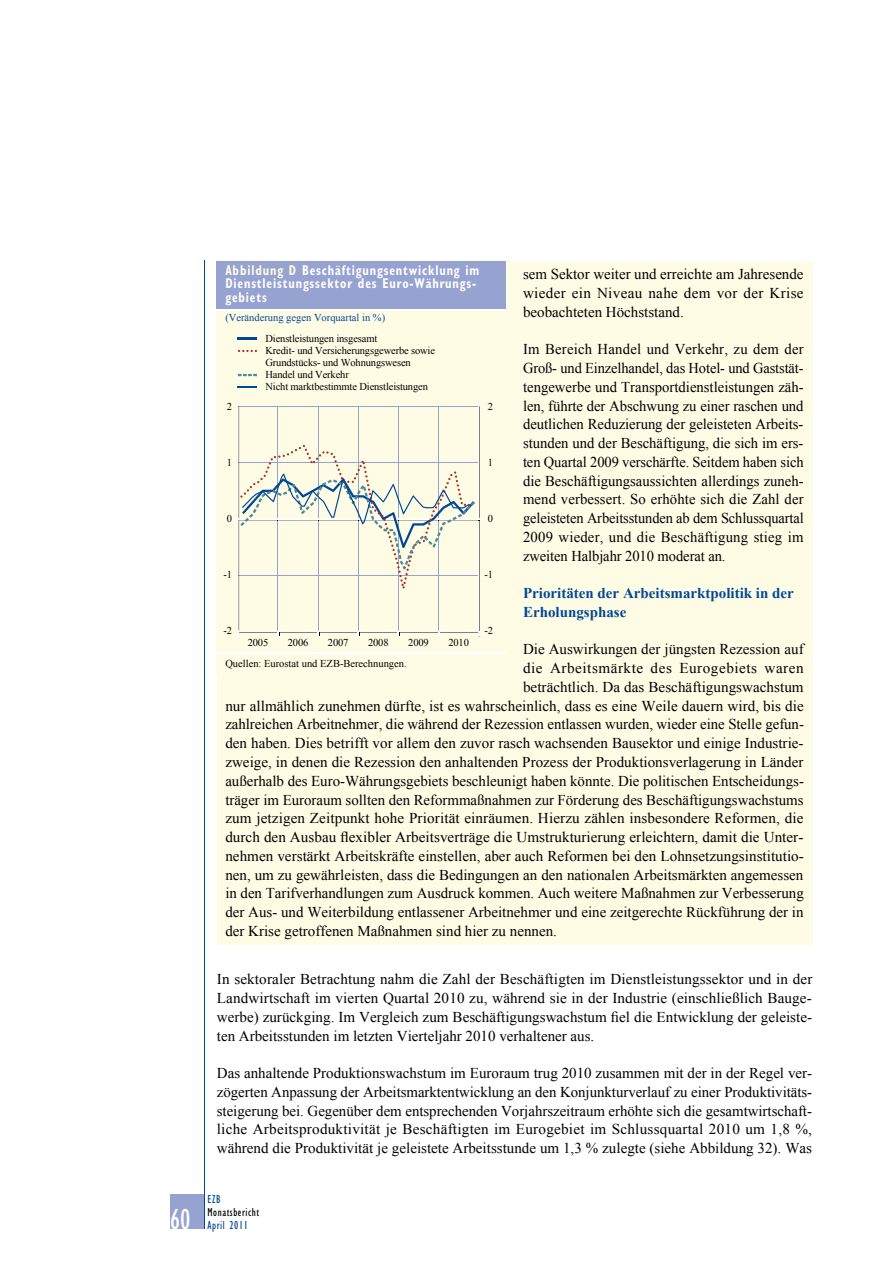
<style>
.page{position:relative;width:893px;height:1263px;background:#fff}
.page>*{position:absolute;margin:0;border:0;box-sizing:border-box;transform-origin:0 0}
.t1{font:condensed 30px "Gill Sans Myriad";color:#fff;scale:.95 1}
.t2{font:15px/18.8px "Times New Roman WGL";color:#000;text-align:justify}
.t3{font:700 15px/18.8px "Times New Roman WGL";color:#004896}
.t4{font:15px "Times New Roman WGL";letter-spacing:.035em;color:#000}
.t5{font:700 condensed 14.25px/13.5px "Gill Sans Myriad";letter-spacing:.07em;color:#fff;scale:.85 1}
.t6{font:condensed 12px "Gill Sans Myriad";letter-spacing:.05em;color:#000;scale:.95 1}
.t7{font:condensed 12px "Gill Sans Myriad";letter-spacing:.05em;color:#004896;scale:.95 1}
.t8{font:10.5px/12px "Times New Roman WGL";letter-spacing:-.015em;color:#000}
.t9{font:10.5px "Times New Roman WGL";color:#004896}
.s1{color:#fffce5}
</style>
<div class="page">
<div style="left:170px;top:1195px;width:34px;height:34px;background:#96a2d0"></div>
<hr style="left:204px;top:261px;width:1px;height:968px;background:#004896">
<div style="left:217px;top:261px;width:595px;height:683px;background:#fffce5"></div>
<div style="left:217px;top:261px;width:289px;height:49px;background:#96a2d0"></div>
<hr style="left:217px;top:309px;width:289px;height:1px;background:#fff">
<hr style="left:217px;top:653px;width:289px;height:1px;background:#fff">
<svg style="left:237px;top:406px;width:242px;height:226px"></svg>
<svg style="left:238px;top:445px;width:242px;height:143px"></svg>
<svg style="left:238px;top:386px;width:19px;height:2px"></svg>
<svg style="left:238px;top:338px;width:19px;height:2px"></svg>
<svg style="left:238px;top:374px;width:19px;height:2px"></svg>
<svg style="left:238px;top:350px;width:19px;height:2px"></svg>
<h1 class="t1" style="left:170px;top:1201px;width:23px">60</h1>
<p class="t5" style="left:225px;top:263px;width:300px"><span class="s1">abbildung D</span> beschäftigungsentwicklung im<br>Dienstleistungssektor des euro-Währungs&shy;gebiets</p>
<p class="t9" style="left:225px;top:310px;width:161px">(Veränderung gegen Vorquartal in %)</p>
<p class="t2" style="left:523px;top:265px;width:282px">sem Sektor weiter und erreichte am Jahresende wieder ein Niveau nahe dem vor der Krise beobachteten Höchststand.</p>
<p class="t2" style="left:523px;top:340px;width:282px">Im Bereich Handel und Verkehr, zu dem der Groß- und Einzelhandel, das Hotel- und Gaststät&shy;tengewerbe und Transportdienstleistungen zäh&shy;len, führte der Abschwung zu einer raschen und deutlichen Reduzierung der geleisteten Arbeits&shy;stunden und der Beschäftigung, die sich im ers&shy;ten Quartal 2009 verschärfte. Seitdem haben sich die Beschäftigungsaussichten allerdings zuneh&shy;mend verbessert. So erhöhte sich die Zahl der geleisteten Arbeitsstunden ab dem Schlussquartal 2009 wieder, und die Beschäftigung stieg im zweiten Halbjahr 2010 moderat an.</p>
<p class="t3" style="left:523px;top:583px;width:272px">Prioritäten der Arbeitsmarktpolitik in der<br>Erholungsphase</p>
<p class="t2" style="left:523px;top:640px;width:282px">Die Auswirkungen der jüngsten Rezession auf</p>
<p class="t4" style="left:523px;top:658px;width:282px">die Arbeitsmärkte des Eurogebiets waren</p>
<p class="t2" style="left:523px;top:677px;width:282px">beträchtlich. Da das Beschäftigungswachstum</p>
<p class="t2" style="left:225px;top:696px;width:580px">nur allmählich zunehmen dürfte, ist es wahrscheinlich, dass es eine Weile dauern wird, bis die</p>
<p class="t2" style="left:225px;top:715px;width:580px">zahlreichen Arbeitnehmer, die während der Rezession entlassen wurden, wieder eine Stelle gefun-</p>
<p class="t2" style="left:225px;top:734px;width:580px">den haben. Dies betrifft vor allem den zuvor rasch wachsenden Bausektor und einige Industrie-</p>
<p class="t2" style="left:225px;top:752px;width:580px">zweige, in denen die Rezession den anhaltenden Prozess der Produktionsverlagerung in Länder</p>
<p class="t2" style="left:225px;top:771px;width:580px">außerhalb des Euro-Währungsgebiets beschleunigt haben könnte. Die politischen Entscheidungs-</p>
<p class="t2" style="left:225px;top:790px;width:580px">träger im Euroraum sollten den Reformmaßnahmen zur Förderung des Beschäftigungswachstums</p>
<p class="t2" style="left:225px;top:809px;width:580px">zum jetzigen Zeitpunkt hohe Priorität einräumen. Hierzu zählen insbesondere Reformen, die</p>
<p class="t2" style="left:225px;top:827px;width:579px">durch den Ausbau flexibler Arbeitsverträge die Umstrukturierung erleichtern, damit die Unter-</p>
<p class="t2" style="left:225px;top:846px;width:580px">nehmen verstärkt Arbeitskräfte einstellen, aber auch Reformen bei den Lohnsetzungsinstitutio-</p>
<p class="t2" style="left:225px;top:865px;width:580px">nen, um zu gewährleisten, dass die Bedingungen an den nationalen Arbeitsmärkten angemessen</p>
<p class="t2" style="left:225px;top:884px;width:580px">in den Tarifverhandlungen zum Ausdruck kommen. Auch weitere Maßnahmen zur Verbesserung</p>
<p class="t2" style="left:225px;top:902px;width:580px">der Aus- und Weiterbildung entlassener Arbeitnehmer und eine zeitgerechte Rückführung der in</p>
<p class="t2" style="left:225px;top:921px;width:333px">der Krise getroffenen Maßnahmen sind hier zu nennen.</p>
<p class="t8" style="left:265px;top:332px;width:171px">Dienstleistungen insgesamt<br>Kredit- und Versicherungsgewerbe sowie<br>Grundstücks- und Wohnungswesen<br>Handel und Verkehr<br>Nicht marktbestimmte Dienstleistungen</p>
<p class="t8" style="left:227px;top:401px;width:7px">2</p>
<p class="t8" style="left:488px;top:401px;width:7px">2</p>
<p class="t8" style="left:227px;top:457px;width:7px">1</p>
<p class="t8" style="left:488px;top:457px;width:7px">1</p>
<p class="t8" style="left:227px;top:512px;width:7px">0</p>
<p class="t8" style="left:488px;top:512px;width:7px">0</p>
<p class="t8" style="left:223px;top:568px;width:10px">-1</p>
<p class="t8" style="left:485px;top:568px;width:10px">-1</p>
<p class="t8" style="left:223px;top:624px;width:10px">-2</p>
<p class="t8" style="left:485px;top:624px;width:10px">-2</p>
<p class="t8" style="left:248px;top:636px;width:22px">2005</p>
<p class="t8" style="left:288px;top:636px;width:22px">2006</p>
<p class="t8" style="left:328px;top:636px;width:22px">2007</p>
<p class="t8" style="left:368px;top:636px;width:22px">2008</p>
<p class="t8" style="left:408px;top:636px;width:22px">2009</p>
<p class="t8" style="left:448px;top:636px;width:22px">2010</p>
<p class="t8" style="left:225px;top:657px;width:183px">Quellen: Eurostat und EZB-Berechnungen.</p>
<p class="t2" style="left:217px;top:970px;width:597px">In sektoraler Betrachtung nahm die Zahl der Beschäftigten im Dienstleistungssektor und in der Landwirtschaft im vierten Quartal 2010 zu, während sie in der Industrie (einschließlich Bauge&shy;werbe) zurückging. Im Vergleich zum Beschäftigungswachstum fiel die Entwicklung der geleiste&shy;ten Arbeitsstunden im letzten Vierteljahr 2010 verhaltener aus.</p>
<p class="t2" style="left:217px;top:1063px;width:597px">Das anhaltende Produktionswachstum im Euroraum trug 2010 zusammen mit der in der Regel ver&shy;zögerten Anpassung der Arbeitsmarktentwicklung an den Konjunkturverlauf zu einer Produktivitäts&shy;steigerung bei. Gegenüber dem entsprechenden Vorjahrszeitraum erhöhte sich die gesamtwirtschaft&shy;liche Arbeitsproduktivität je Beschäftigten im Eurogebiet im Schlussquartal 2010 um 1,8 %, während die Produktivität je geleistete Arbeitsstunde um 1,3 % zulegte (siehe Abbildung 32). Was</p>
<p class="t7" style="left:207px;top:1192px;width:15px">EZB</p>
<p class="t6" style="left:207px;top:1205px;width:56px">Monatsbericht</p>
<p class="t7" style="left:207px;top:1218px;width:44px">April 2011</p>
</div>
